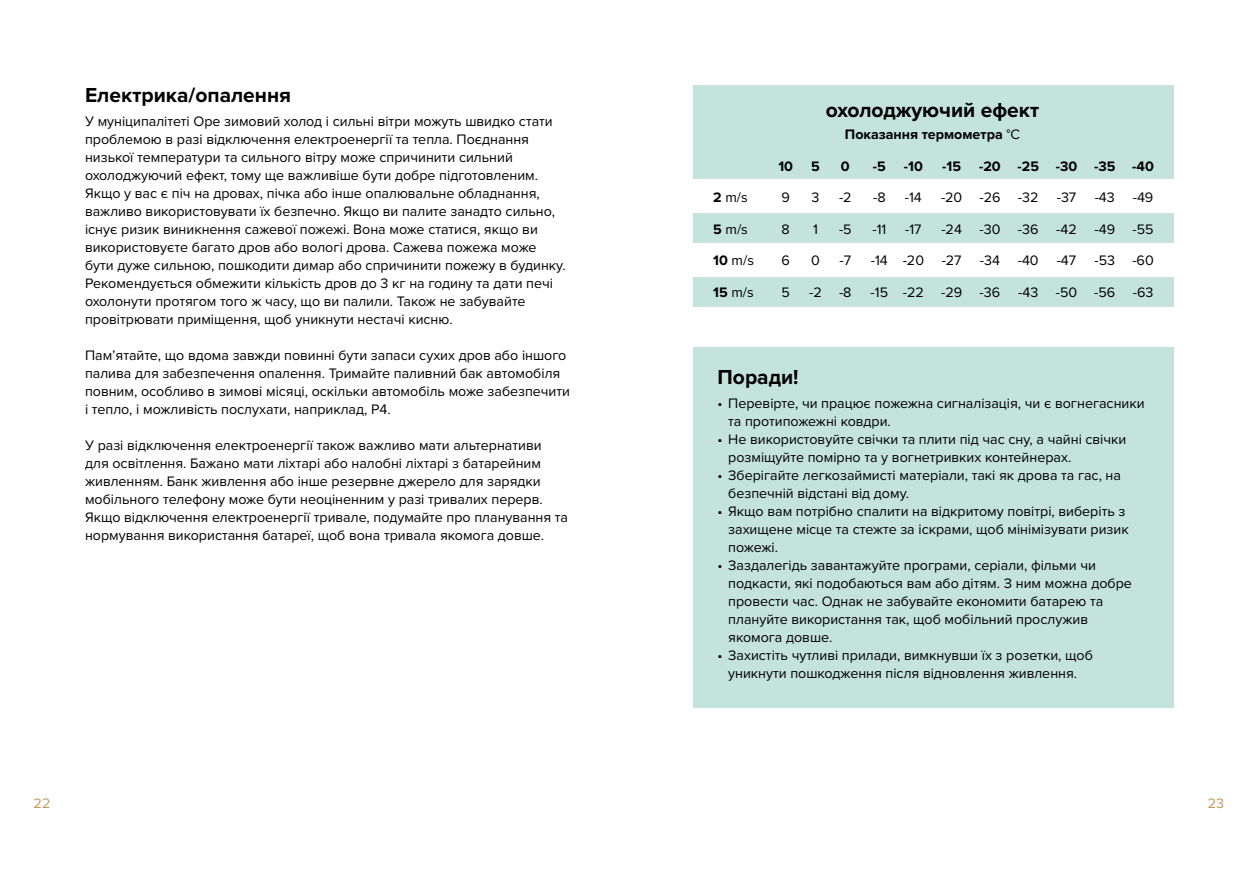
<style>
.page{position:relative;width:1259px;height:893px;background:#fff}
.page>*{position:absolute;margin:0;border:0;box-sizing:border-box;transform-origin:0 0}
.t1{font:700 21px "Proxima Nova";color:#000}
.t2{font:14.25px/18px "Proxima Nova";color:#000}
.t3{font:700 14.25px "Proxima Nova";color:#000}
.t4{font:14.25px "Proxima Nova";color:#c09a5d}
.s1{font-weight:400}
.s2{font-weight:700}
</style>
<div class="page">
<div style="left:693px;top:348px;width:481px;height:360px;background:#c4e3dd"></div>
<div style="left:693px;top:85px;width:481px;height:94px;background:#c4e3dd"></div>
<div style="left:693px;top:213px;width:481px;height:29px;background:#c4e3dd"></div>
<div style="left:693px;top:277px;width:481px;height:29px;background:#c4e3dd"></div>
<h1 class="t1" style="left:85px;top:79px;width:208px">Електрика/опалення</h1>
<p class="t2" style="left:85px;top:111px;width:482px">У муніципалітеті Оре зимовий холод і сильні вітри можуть швидко стати проблемою в разі відключення електроенергії та тепла. Поєднання низької температури та сильного вітру може спричинити сильний охолоджуючий ефект, тому ще важливіше бути добре підготовленим.<br>Якщо у вас є піч на дровах, пічка або інше опалювальне обладнання, важливо використовувати їх безпечно. Якщо ви палите занадто сильно, існує ризик виникнення сажевої пожежі. Вона може статися, якщо ви використовуєте багато дров або вологі дрова. Сажева пожежа може бути дуже сильною, пошкодити димар або спричинити пожежу в будинку.<br>Рекомендується обмежити кількість дров до 3 кг на годину та дати печі охолонути протягом того ж часу, що ви палили. Також не забувайте провітрювати приміщення, щоб уникнути нестачі кисню.</p>
<p class="t2" style="left:85px;top:345px;width:486px">Пам’ятайте, що вдома завжди повинні бути запаси сухих дров або іншого палива для забезпечення опалення. Тримайте паливний бак автомобіля повним, особливо в зимові місяці, оскільки автомобіль може забезпечити і тепло, і можливість послухати, наприклад, P4.</p>
<p class="t2" style="left:85px;top:435px;width:484px">У разі відключення електроенергії також важливо мати альтернативи для освітлення. Бажано мати ліхтарі або налобні ліхтарі з батарейним живленням. Банк живлення або інше резервне джерело для зарядки мобільного телефону може бути неоціненним у разі тривалих перерв.<br>Якщо відключення електроенергії тривале, подумайте про планування та нормування використання батареї, щоб вона тривала якомога довше.</p>
<h1 class="t1" style="left:826px;top:94px;width:215px">охолоджуючий ефект</h1>
<p class="t3" style="left:845px;top:124px;width:177px">Показання термометра <span class="s1">°C</span></p>
<p class="t3" style="left:778px;top:155px;width:16px">10</p>
<p class="t3" style="left:811px;top:155px;width:10px">5</p>
<p class="t3" style="left:841px;top:155px;width:10px">0</p>
<p class="t3" style="left:873px;top:155px;width:14px">-5</p>
<p class="t3" style="left:904px;top:155px;width:20px">-10</p>
<p class="t3" style="left:942px;top:155px;width:20px">-15</p>
<p class="t3" style="left:979px;top:155px;width:176px">-20 -25 -30 -35 -40</p>
<p class="t2" style="left:713px;top:188px;width:36px"><span class="s2">2</span> m/s</p>
<p class="t2" style="left:781px;top:188px;width:10px">9</p>
<p class="t2" style="left:811px;top:188px;width:9px">3</p>
<p class="t2" style="left:839px;top:188px;width:14px">-2</p>
<p class="t2" style="left:873px;top:188px;width:14px">-8</p>
<p class="t2" style="left:905px;top:188px;width:19px">-14</p>
<p class="t2" style="left:941px;top:188px;width:99px">-20 -26 -32</p>
<p class="t2" style="left:1056px;top:188px;width:21px">-37</p>
<p class="t2" style="left:1094px;top:188px;width:22px">-43</p>
<p class="t2" style="left:1132px;top:188px;width:22px">-49</p>
<p class="t2" style="left:713px;top:219px;width:36px"><span class="s2">5</span> m/s</p>
<p class="t2" style="left:781px;top:219px;width:10px">8</p>
<p class="t2" style="left:813px;top:219px;width:6px">1</p>
<p class="t2" style="left:839px;top:219px;width:14px">-5</p>
<p class="t2" style="left:872px;top:219px;width:15px">-11</p>
<p class="t2" style="left:905px;top:219px;width:18px">-17</p>
<p class="t2" style="left:941px;top:219px;width:214px">-24 -30 -36 -42 -49 -55</p>
<p class="t2" style="left:713px;top:251px;width:42px"><span class="s2">10</span> m/s</p>
<p class="t2" style="left:781px;top:251px;width:10px">6</p>
<p class="t2" style="left:811px;top:251px;width:10px">0</p>
<p class="t2" style="left:839px;top:251px;width:13px">-7</p>
<p class="t2" style="left:871px;top:251px;width:92px">-14 -20 -27</p>
<p class="t2" style="left:980px;top:251px;width:60px">-34 -40</p>
<p class="t2" style="left:1056px;top:251px;width:21px">-47</p>
<p class="t2" style="left:1094px;top:251px;width:61px">-53 -60</p>
<p class="t2" style="left:713px;top:282px;width:42px"><span class="s2">15</span> m/s</p>
<p class="t2" style="left:781px;top:282px;width:10px">5</p>
<p class="t2" style="left:809px;top:282px;width:44px">-2 -8</p>
<p class="t2" style="left:870px;top:282px;width:131px">-15 -22 -29 -36</p>
<p class="t2" style="left:1018px;top:282px;width:137px">-43 -50 -56 -63</p>
<h1 class="t1" style="left:717px;top:361px;width:82px">Поради!</h1>
<p class="t2" style="left:728px;top:394px;width:418px;text-indent:-11px">• Перевірте, чи працює пожежна сигналізація, чи є вогнегасники та протипожежні ковдри.</p>
<p class="t2" style="left:728px;top:430px;width:400px;text-indent:-11px">• Не використовуйте свічки та плити під час сну, а чайні свічки розміщуйте помірно та у вогнетривких контейнерах.</p>
<p class="t2" style="left:728px;top:466px;width:394px;text-indent:-11px">• Зберігайте легкозаймисті матеріали, такі як дрова та гас, на безпечній відстані від дому.</p>
<p class="t2" style="left:728px;top:502px;width:402px;text-indent:-11px">• Якщо вам потрібно спалити на відкритому повітрі, виберіть з захищене місце та стежте за іскрами, щоб мінімізувати ризик пожежі.</p>
<p class="t2" style="left:728px;top:556px;width:405px;text-indent:-11px">• Заздалегідь завантажуйте програми, серіали, фільми чи подкасти, які подобаються вам або дітям. З ним можна добре провести час. Однак не забувайте економити батарею та плануйте використання так, щоб мобільний прослужив якомога довше.</p>
<p class="t2" style="left:717px;top:646px;width:377px;text-align:center">• Захистіть чутливі прилади, вимкнувши їх з розетки, щоб уникнути пошкодження після відновлення живлення.</p>
<p class="t4" style="left:34px;top:792px;width:18px">22</p>
<p class="t4" style="left:1207px;top:792px;width:18px">23</p>
</div>
